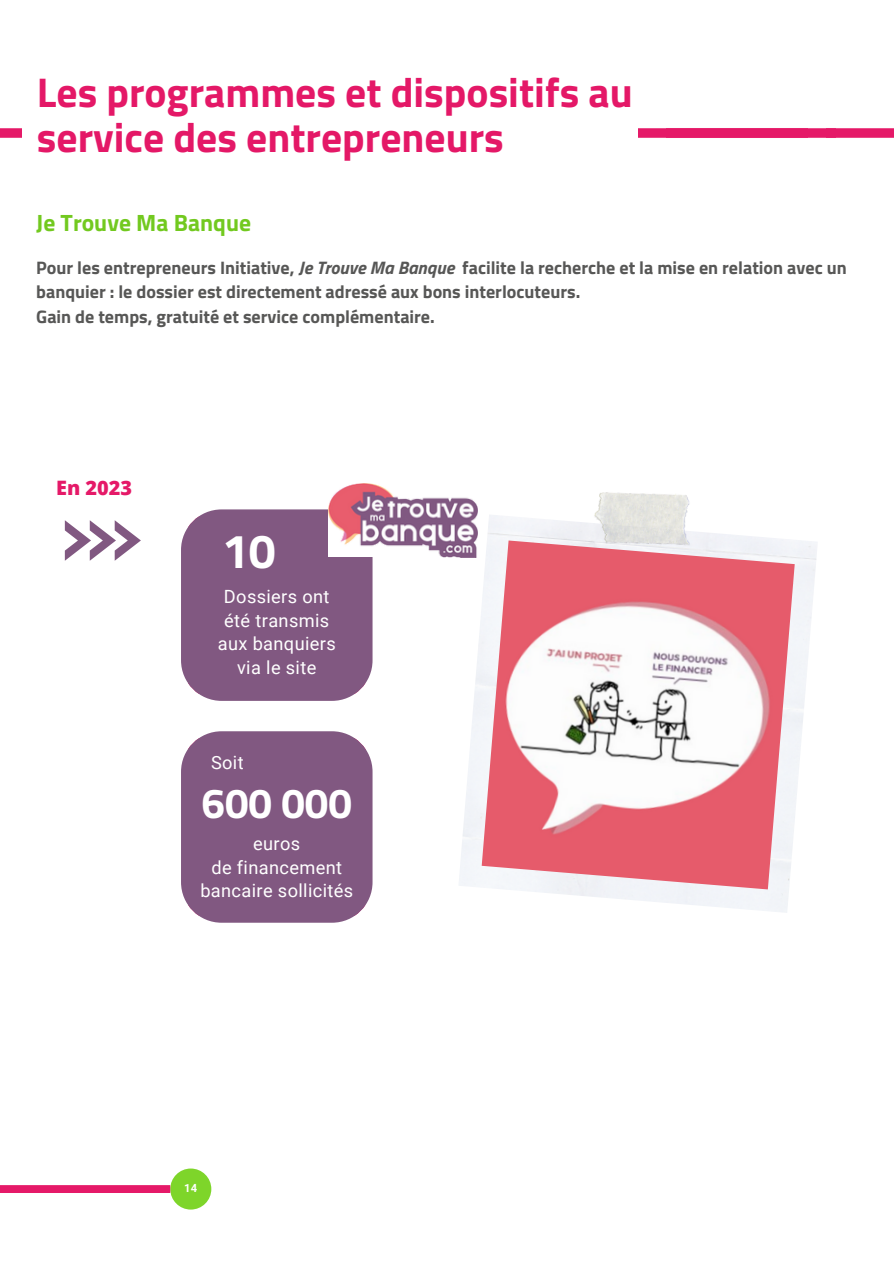
<style>
.page{position:relative;width:894px;height:1264px;background:#fff}
.page>*{position:absolute;margin:0;border:0;box-sizing:border-box;transform-origin:0 0}
.t1{font:700 48px "Titillium Web";color:#fff}
.t2{font:700 42px "Titillium Web";color:#fff}
.t3{font:700 41.55px/45px "Titillium Web";color:#e41867}
.t4{font:700 23.55px "Titillium Web";color:#72c91f}
.t5{font:800 19.8px "Open Sans";color:#e51968}
.t6{font:700 18.15px/24.5px "Titillium Web";color:#575756}
.t7{font:18.15px "Roboto";letter-spacing:.02em;color:#fff}
.t8{font:700 11.25px "Roboto";color:#fff}
.s1{font-style:italic}
</style>
<div class="page">
<div style="left:181px;top:509px;width:191px;height:191px;background:#815881;border-radius:41px"></div>
<svg style="left:65px;top:520px;width:76px;height:40px"></svg>
<img style="left:328px;top:484px;width:149px;height:73px">
<div style="left:181px;top:731px;width:191px;height:191px;background:#815881;border-radius:41px"></div>
<img style="left:458px;top:514px;width:359px;height:398px">
<img style="left:481px;top:540px;width:313px;height:349px">
<img style="left:591px;top:492px;width:103px;height:58px">
<img style="left:0;top:128px;width:21px;height:10px">
<img style="left:807px;top:128px;width:19px;height:10px">
<img style="left:826px;top:128px;width:67px;height:10px">
<img style="left:638px;top:128px;width:169px;height:10px">
<div style="left:170px;top:1168px;width:41px;height:41px;background:#7ad424;border-radius:50%"></div>
<div style="left:0;top:1185px;width:170px;height:7px;background:#e51968"></div>
<p class="t3" style="left:37px;top:69px;width:597px">Les programmes et dispositifs au service des entrepreneurs</p>
<p class="t4" style="left:36px;top:205px;width:216px">Je Trouve Ma Banque</p>
<p class="t6" style="left:36px;top:255px;width:811px">Pour les entrepreneurs Initiative, <span class="s1">Je Trouve Ma Banque</span> facilite la recherche et la mise en relation avec un banquier : le dossier est directement adressé aux bons interlocuteurs.<br>Gain de temps, gratuité et service complémentaire.</p>
<h3 class="t5" style="left:56px;top:473px;width:77px">En 2023</h3>
<p class="t1" style="left:222px;top:514px;width:55px">10</p>
<p class="t7" style="left:224px;top:586px;width:107px">Dossiers ont</p>
<h1 class="t7" style="left:224px;top:610px;width:106px">été transmis</h1>
<h2 class="t7" style="left:218px;top:633px;width:119px">aux banquiers</h2>
<h3 class="t7" style="left:237px;top:657px;width:81px">via le site</h3>
<p class="t7" style="left:211px;top:752px;width:34px">Soit</p>
<p class="t2" style="left:201px;top:770px;width:152px">600 000</p>
<p class="t7" style="left:253px;top:833px;width:49px">euros</p>
<p class="t7" style="left:211px;top:856px;width:132px">de financement</p>
<p class="t7" style="left:200px;top:880px;width:154px">bancaire sollicités</p>
<p class="t8" style="left:184px;top:1181px;width:15px">14</p>
</div>
